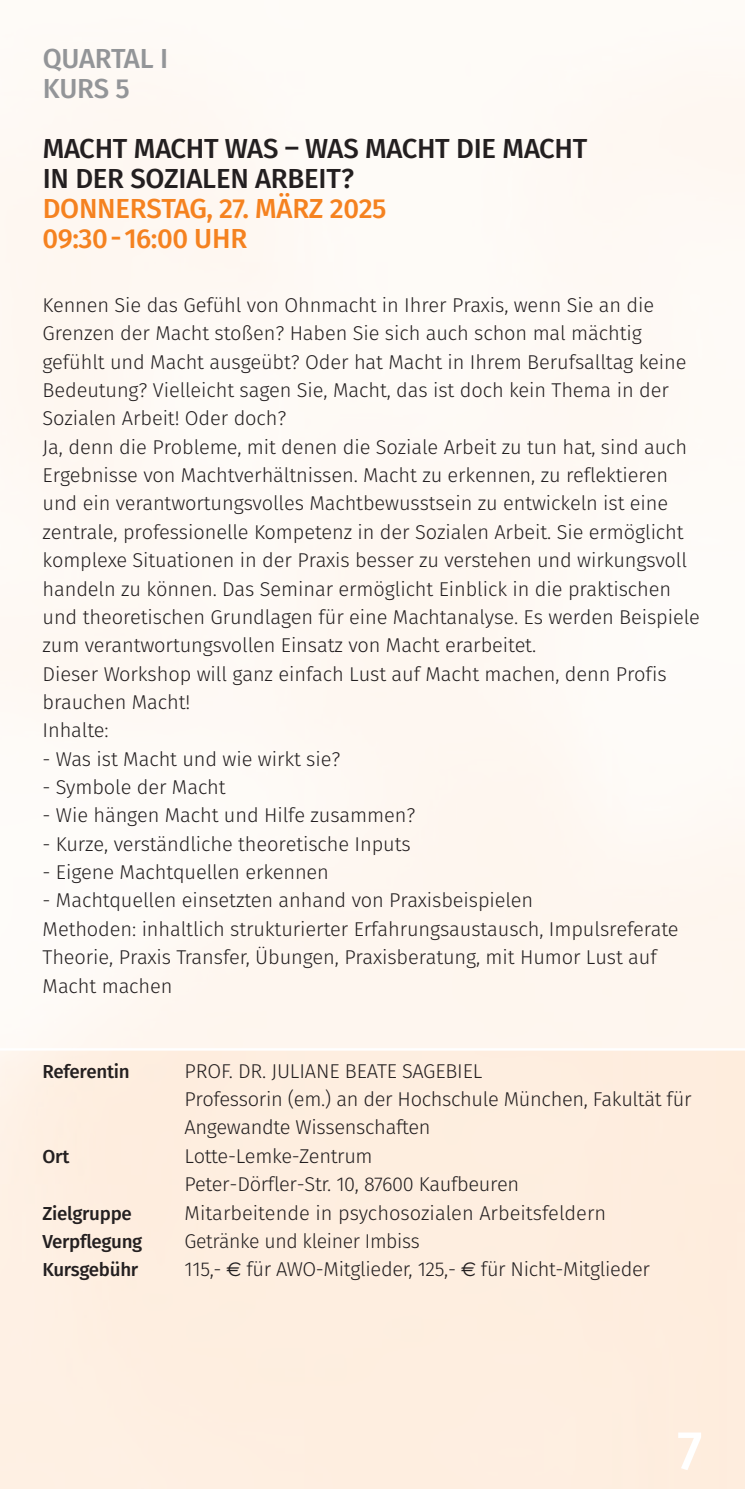
<style>
.page{position:relative;width:745px;height:1489px;background:#fff}
.page>*{position:absolute;margin:0;border:0;box-sizing:border-box;transform-origin:0 0}
.t1{font:500 55px "Fira Sans";color:#fff}
.t2{font:500 27.5px "Fira Sans";letter-spacing:-.01em;color:#231f20}
.t3{font:500 27.5px "Fira Sans";letter-spacing:-.01em;color:#f58220}
.t4{font:500 27.5px "Fira Sans";letter-spacing:-.01em;color:#939598}
.t5{font:300 20px/28.2px "Fira Sans";letter-spacing:-.005em;color:#231f20}
.t6{font:500 18.75px "Fira Sans";letter-spacing:-.015em;color:#231f20}
.s1{font-family:"Euro Sans";font-weight:400}
</style>
<div class="page">
<div style="left:0;top:1050px;width:744px;height:438px;background:#feeee0"></div>
<p class="t4" style="left:43px;top:47px;width:127px">QUARTAL I</p>
<p class="t4" style="left:43px;top:78px;width:88px">KURS 5</p>
<p class="t2" style="left:43px;top:137px;width:545px">MACHT MACHT WAS – WAS MACHT DIE MACHT</p>
<p class="t2" style="left:43px;top:168px;width:313px">IN DER SOZIALEN ARBEIT?</p>
<p class="t3" style="left:43px;top:197px;width:345px">DONNERSTAG, 27. MÄRZ 2025</p>
<p class="t3" style="left:43px;top:228px;width:206px">09:30-16:00 UHR</p>
<p class="t5" style="left:43px;top:292px;width:645px">Kennen Sie das Gefühl von Ohnmacht in Ihrer Praxis, wenn Sie an die Grenzen der Macht stoßen? Haben Sie sich auch schon mal mächtig gefühlt und Macht ausgeübt? Oder hat Macht in Ihrem Berufsalltag keine Bedeutung? Vielleicht sagen Sie, Macht, das ist doch kein Thema in der Sozialen Arbeit! Oder doch?</p>
<p class="t5" style="left:43px;top:434px;width:658px">Ja, denn die Probleme, mit denen die Soziale Arbeit zu tun hat, sind auch Ergebnisse von Machtverhältnissen. Macht zu erkennen, zu reflektieren und ein verantwortungsvolles Machtbewusstsein zu entwickeln ist eine zentrale, professionelle Kompetenz in der Sozialen Arbeit. Sie ermöglicht komplexe Situationen in der Praxis besser zu verstehen und wirkungsvoll handeln zu können. Das Seminar ermöglicht Einblick in die praktischen und theoretischen Grundlagen für eine Machtanalyse. Es werden Beispiele zum verantwortungsvollen Einsatz von Macht erarbeitet.</p>
<p class="t5" style="left:43px;top:661px;width:625px">Dieser Workshop will ganz einfach Lust auf Macht machen, denn Profis brauchen Macht!</p>
<p class="t5" style="left:43px;top:717px;width:68px">Inhalte:</p>
<p class="t5" style="left:43px;top:746px;width:299px">- Was ist Macht und wie wirkt sie?</p>
<p class="t5" style="left:43px;top:774px;width:184px">- Symbole der Macht</p>
<p class="t5" style="left:43px;top:802px;width:374px">- Wie hängen Macht und Hilfe zusammen?</p>
<p class="t5" style="left:43px;top:831px;width:369px">- Kurze, verständliche theoretische Inputs</p>
<p class="t5" style="left:43px;top:859px;width:288px">- Eigene Machtquellen erkennen</p>
<p class="t5" style="left:43px;top:887px;width:492px">- Machtquellen einsetzten anhand von Praxisbeispielen</p>
<p class="t5" style="left:43px;top:916px;width:637px">Methoden: inhaltlich strukturierter Erfahrungsaustausch, Impulsreferate<br>Theorie, Praxis Transfer, Übungen, Praxisberatung, mit Humor Lust auf<br>Macht machen</p>
<p class="t6" style="left:43px;top:1063px;width:89px">Referentin</p>
<p class="t6" style="left:43px;top:1148px;width:29px">Ort</p>
<p class="t6" style="left:43px;top:1205px;width:91px">Zielgruppe</p>
<p class="t6" style="left:43px;top:1233px;width:101px">Verpflegung</p>
<p class="t6" style="left:43px;top:1261px;width:97px">Kursgebühr</p>
<p class="t5" style="left:184px;top:1058px;width:299px">PROF. DR. JULIANE BEATE SAGEBIEL</p>
<p class="t5" style="left:184px;top:1086px;width:508px">Professorin (em.) an der Hochschule München, Fakultät für<br>Angewandte Wissenschaften</p>
<p class="t5" style="left:184px;top:1143px;width:190px">Lotte-Lemke-Zentrum</p>
<p class="t5" style="left:184px;top:1171px;width:336px">Peter-Dörfler-Str. 10, 87600 Kaufbeuren</p>
<p class="t5" style="left:184px;top:1199px;width:423px">Mitarbeitende in psychosozialen Arbeitsfeldern</p>
<p class="t5" style="left:184px;top:1228px;width:237px">Getränke und kleiner Imbiss</p>
<p class="t5" style="left:184px;top:1256px;width:466px">115,- <span class="s1">€</span> für AWO-Mitglieder, 125,- <span class="s1">€</span> für Nicht-Mitglieder</p>
<p class="t1" style="left:676px;top:1427px;width:27px">7</p>
</div>
